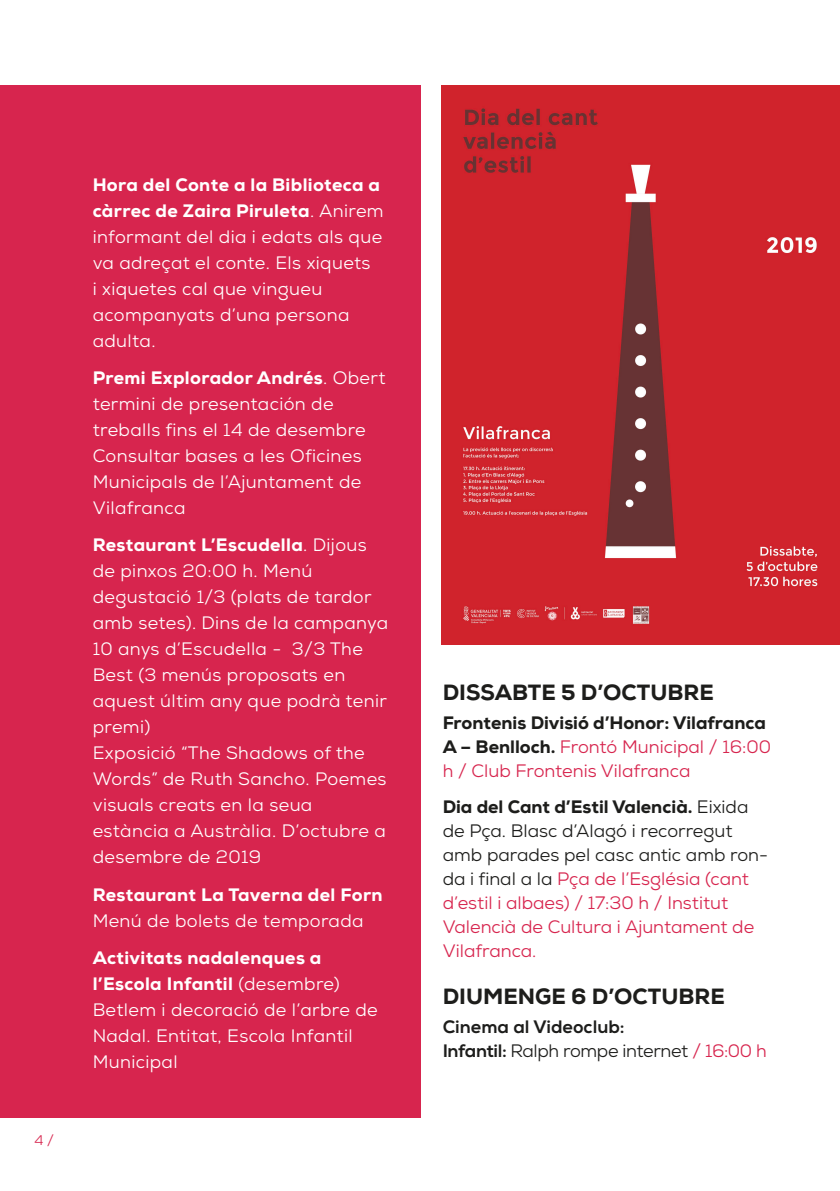
<style>
.page{position:relative;width:840px;height:1191px;background:#fff}
.page>*{position:absolute;margin:0;border:0;box-sizing:border-box;transform-origin:0 0}
.t1{font:800 22px "Nexa";color:#1d1d1b}
.t2{font:18px/26px "Nexa";letter-spacing:.02em;color:#fff}
.t3{font:18px/24px "Nexa";color:#d7254e}
.t4{font:800 18px/24px "Nexa";color:#1d1d1b}
.t5{font:800 18px "Nexa";letter-spacing:.02em;color:#fff}
.t6{font:14px "Nexa";color:#d7254e}
.s1{font-weight:800}
.s2{font-weight:800;color:#1d1d1b}
.s3{color:#1d1d1b}
.s4{font-weight:400}
.s5{font-weight:400;color:#d7254e}
</style>
<div class="page">
<div style="left:0;top:85px;width:420px;height:1032px;background:#d7254e"></div>
<img style="left:441px;top:85px;width:398px;height:559px">
<p class="t6" style="left:34px;top:1131px;width:21px">4 /</p>
<p class="t2" style="left:93px;top:171px;width:292px"><span class="s1">Hora del Conte a la Biblioteca a càrrec de Zaira Piruleta</span>. Anirem informant del dia i edats als que va adreçat el conte. Els xiquets<br>i xiquetes cal que vingueu acompanyats d’una persona adulta.</p>
<p class="t2" style="left:93px;top:365px;width:294px"><span class="s1">Premi Explorador Andrés</span>. Obert termini de presentación de treballs fins el 14 de desembre<br>Consultar bases a les Oficines<br>Municipals de l’Ajuntament de<br>Vilafranca</p>
<p class="t2" style="left:93px;top:532px;width:297px"><span class="s1">Restaurant L’Escudella</span>. Dijous de pinxos 20:00 h. Menú degustació 1/3 (plats de tardor amb setes). Dins de la campanya<br>10 anys d’Escudella - 3/3 The<br>Best (3 menús proposats en aquest últim any que podrà tenir premi)<br>Exposició “The Shadows of the<br>Words” de Ruth Sancho. Poemes visuals creats en la seua estància a Austràlia. D’octubre a desembre de 2019</p>
<p class="t5" style="left:93px;top:883px;width:291px">Restaurant La Taverna del Forn</p>
<p class="t2" style="left:93px;top:907px;width:272px">Menú de bolets de temporada</p>
<p class="t2" style="left:93px;top:945px;width:286px"><span class="s1">Activitats nadalenques a l’Escola Infantil</span> (desembre)<br>Betlem i decoració de l’arbre de<br>Nadal. Entitat, Escola Infantil<br>Municipal</p>
<p class="t1" style="left:442px;top:678px;width:272px">DISSABTE 5 D’OCTUBRE</p>
<p class="t3" style="left:442px;top:711px;width:329px"><span class="s2">Frontenis Divisió d’Honor: Vilafranca<br>A – Benlloch.</span> Frontó Municipal / 16:00 h / Club Frontenis Vilafranca</p>
<p class="t3" style="left:442px;top:794px;width:327px"><span class="s2">Dia del Cant d’Estil Valencià.</span> <span class="s3">Eixida de Pça. Blasc d’Alagó i recorregut amb parades pel casc antic amb ron&shy;da i final a la</span> Pça de l’Església (cant d’estil i albaes) / 17:30 h / Institut<br>Valencià de Cultura i Ajuntament de<br>Vilafranca.</p>
<p class="t1" style="left:442px;top:981px;width:283px">DIUMENGE 6 D’OCTUBRE</p>
<p class="t4" style="left:442px;top:1015px;width:325px">Cinema al Videoclub:<br>Infantil: <span class="s4">Ralph rompe internet</span> <span class="s5">/ 16:00 h</span></p>
</div>
